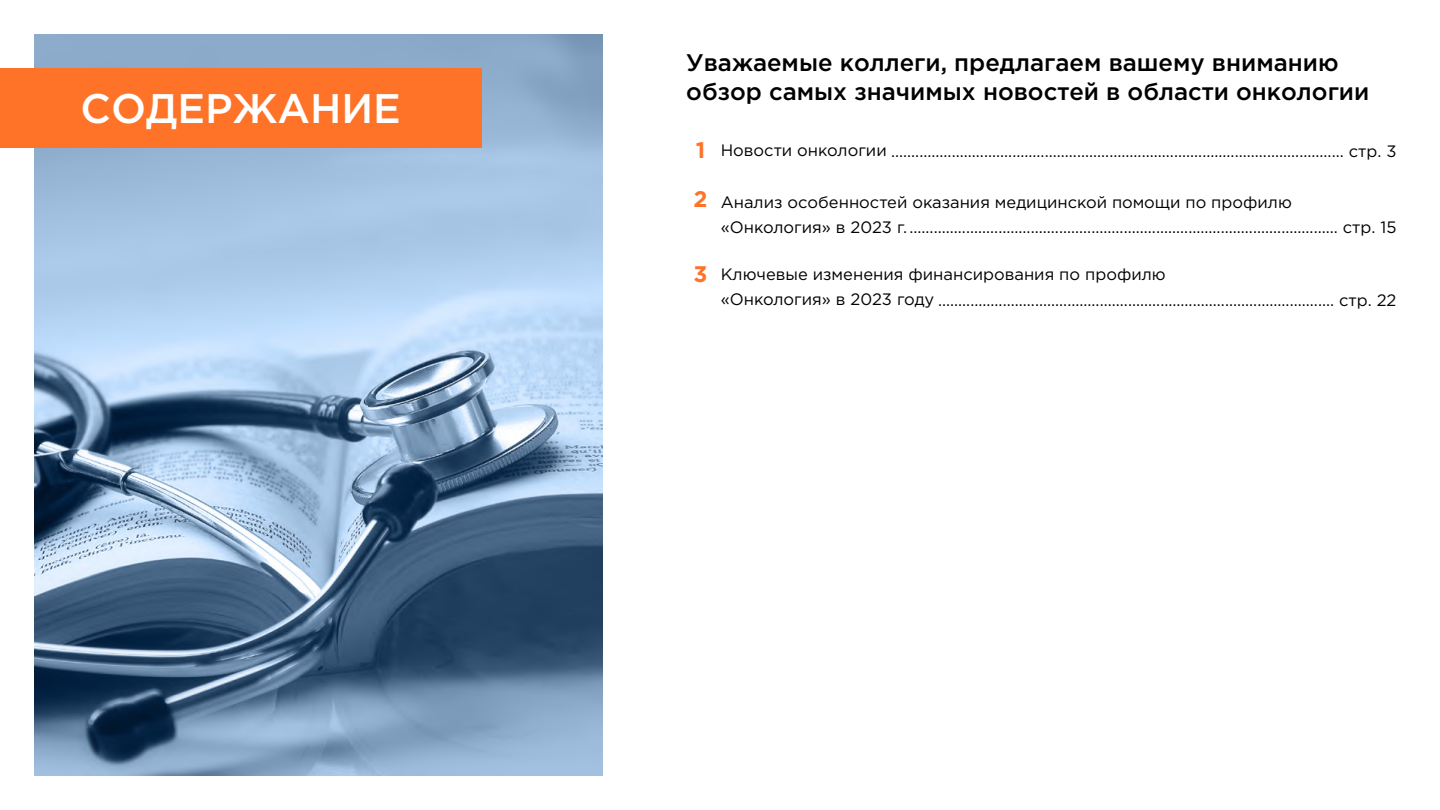
<style>
.page{position:relative;width:1440px;height:810px;background:#fff}
.page>*{position:absolute;margin:0;border:0;box-sizing:border-box;transform-origin:0 0}
.t1{font:500 41.25px "Gotham Pro";color:#fff}
.t2{font:500 24px/28.8px "Gotham Pro";color:#000}
.t3{font:700 22.5px "Gotham Pro";color:#ff7329}
.t4{font:16.5px/25px "Gotham Pro";color:#000}
</style>
<div class="page">
<img style="left:34px;top:35px;width:569px;height:741px">
<div style="left:0;top:68px;width:482px;height:80px;background:#ff7329"></div>
<h1 class="t1" style="left:81px;top:85px;width:322px">СОДЕРЖАНИЕ</h1>
<h2 class="t2" style="left:686px;top:48px;width:685px">Уважаемые коллеги, предлагаем вашему вниманию обзор самых значимых новостей в области онкологии</h2>
<h3 class="t3" style="left:696px;top:137px;width:11px">1</h3>
<h3 class="t3" style="left:694px;top:186px;width:16px">2</h3>
<h3 class="t3" style="left:694px;top:261px;width:15px">3</h3>
<p class="t4" style="left:721px;top:137px;width:168px">Новости онкологии</p>
<p class="t4" style="left:891px;top:139px;width:507px">................................................................................................................ стр. 3</p>
<p class="t4" style="left:721px;top:190px;width:677px">Анализ особенностей оказания медицинской помощи по профилю «Онкология» в 2023 г........................................................................................................... стр. 15</p>
<p class="t4" style="left:721px;top:262px;width:677px;line-height:25.7px">Ключевые изменения финансирования по профилю<br>«Онкология» в 2023 году .................................................................................................. стр. 22</p>
</div>
